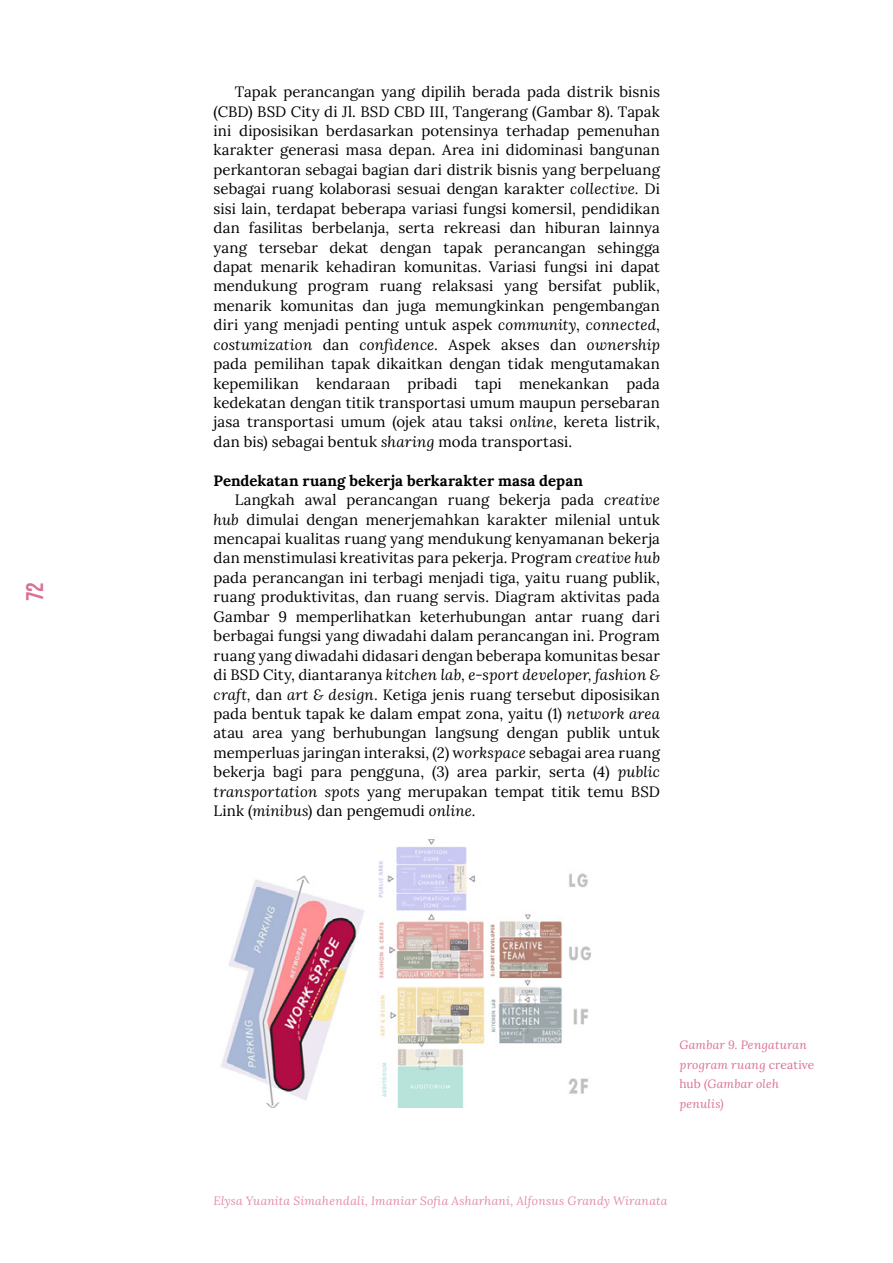
<style>
.page{position:relative;width:893px;height:1263px;background:#fff}
.page>*{position:absolute;margin:0;border:0;box-sizing:border-box;transform-origin:0 0}
.t1{font:24px "Bebas Neue";color:#db7093}
._1-Body{font:15px/19.5px "Lora";letter-spacing:.01em;color:#000;text-align:justify}
._1-Body-2{font:700 15px "Lora";letter-spacing:.005em;color:#000}
.t2{font:italic 12px "Lora";letter-spacing:.02em;color:#e28da9}
._1-Figure_Caption{font:italic 12px/19.5px "Lora";letter-spacing:.02em;color:#db7093}
.s1{font-style:italic}
.s2{font-style:normal}
</style>
<div class="page">
<img style="left:221px;top:839px;width:370px;height:268px">
<h1 class="t1" style="left:21px;top:601px;width:21px;rotate:-90deg">72</h1>
<p class="_1-Body" style="left:214px;top:81px;width:448px;text-indent:21px">Tapak perancangan yang dipilih berada pada distrik bisnis (CBD) BSD City di Jl. BSD CBD III, Tangerang (Gambar 8). Tapak ini diposisikan berdasarkan potensinya terhadap pemenuhan karakter generasi masa depan. Area ini didominasi bangunan perkantoran sebagai bagian dari distrik bisnis yang berpeluang sebagai ruang kolaborasi sesuai dengan karakter <span class="s1">collective.</span> Di sisi lain, terdapat beberapa variasi fungsi komersil, pendidikan dan fasilitas berbelanja, serta rekreasi dan hiburan lainnya yang tersebar dekat dengan tapak perancangan sehingga dapat menarik kehadiran komunitas. Variasi fungsi ini dapat mendukung program ruang relaksasi yang bersifat publik, menarik komunitas dan juga memungkinkan pengembangan diri yang menjadi penting untuk aspek <span class="s1">community</span>, <span class="s1">connected</span>, <span class="s1">costumization</span> dan <span class="s1">confidence.</span> Aspek akses dan <span class="s1">ownership </span>pada pemilihan tapak dikaitkan dengan tidak mengutamakan kepemilikan kendaraan pribadi tapi menekankan pada kedekatan dengan titik transportasi umum maupun persebaran jasa transportasi umum (ojek atau taksi <span class="s1">online</span>, kereta listrik, dan bis) sebagai bentuk <span class="s1">sharing</span> moda transportasi.</p>
<p class="_1-Body-2" style="left:214px;top:469px;width:371px">Pendekatan ruang bekerja berkarakter masa depan</p>
<p class="_1-Body" style="left:214px;top:489px;width:448px;text-indent:21px">Langkah awal perancangan ruang bekerja pada <span class="s1">creative hub</span> dimulai dengan menerjemahkan karakter milenial untuk mencapai kualitas ruang yang mendukung kenyamanan bekerja dan menstimulasi kreativitas para pekerja. Program <span class="s1">creative hub </span>pada perancangan ini terbagi menjadi tiga, yaitu ruang publik, ruang produktivitas, dan ruang servis. Diagram aktivitas pada Gambar 9 memperlihatkan keterhubungan antar ruang dari berbagai fungsi yang diwadahi dalam perancangan ini. Program ruang yang diwadahi didasari dengan beberapa komunitas besar di BSD City, diantaranya <span class="s1">kitchen lab, e-sport developer, fashion &amp; craft,</span> dan <span class="s1">art &amp; design.</span> Ketiga jenis ruang tersebut diposisikan pada bentuk tapak ke dalam empat zona, yaitu (1) <span class="s1">network area </span>atau area yang berhubungan langsung dengan publik untuk memperluas jaringan interaksi, (2) w<span class="s1">orkspace</span> sebagai area ruang bekerja bagi para pengguna, (3) area parkir, serta (4) <span class="s1">public transportation spots</span> yang merupakan tempat titik temu BSD Link (<span class="s1">minibus</span>) dan pengemudi <span class="s1">online.</span></p>
<p class="_1-Figure_Caption" style="left:679px;top:1035px;width:136px">Gambar 9. Pengaturan program ruang <span class="s2">creative hub</span> (Gambar oleh penulis)</p>
<p class="t2" style="left:214px;top:1192px;width:455px">Elysa Yuanita Simahendali, Imaniar Sofia Asharhani, Alfonsus Grandy Wiranata</p>
</div>
